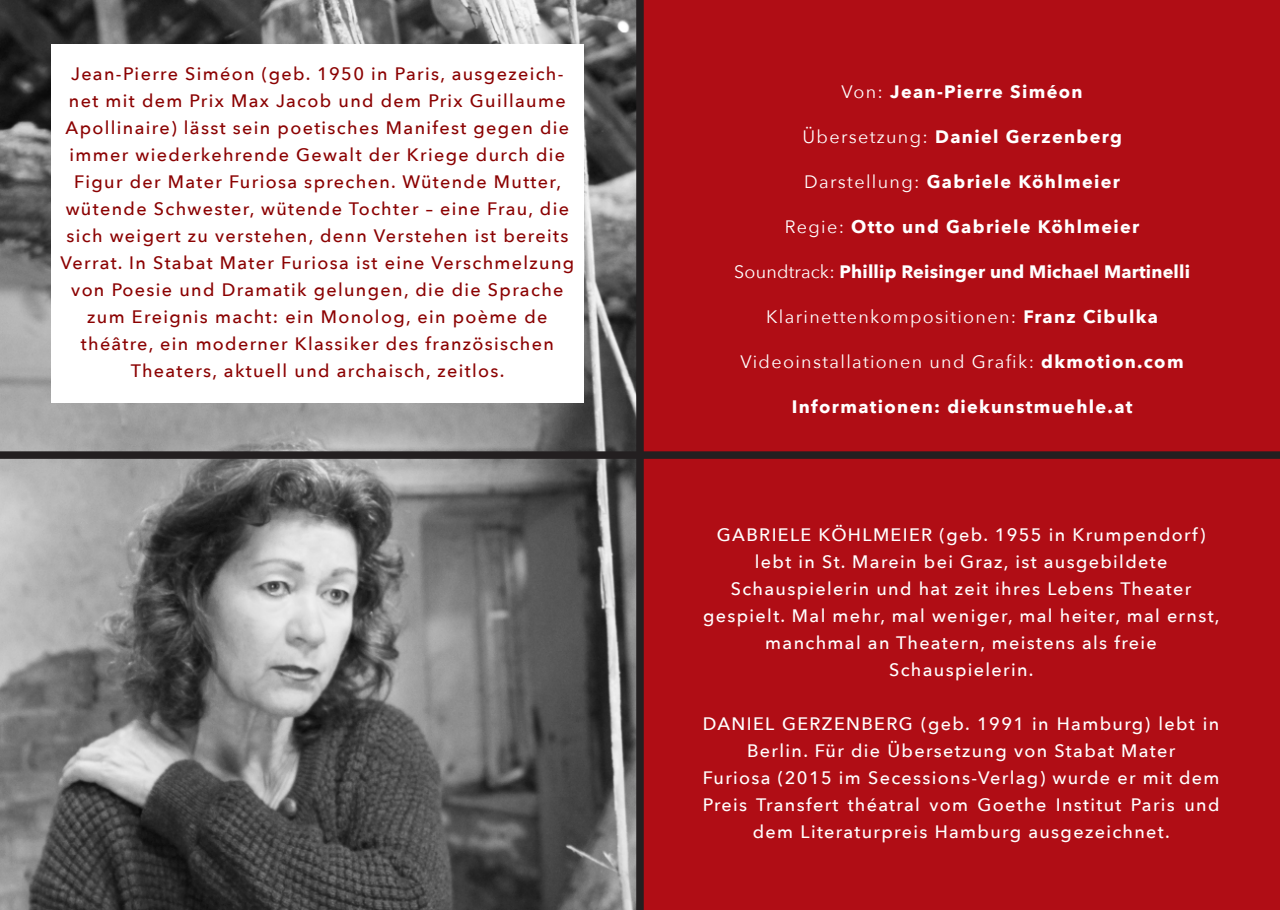
<style>
.page{position:relative;width:1280px;height:910px;background:#fff}
.page>*{position:absolute;margin:0;border:0;box-sizing:border-box;transform-origin:0 0}
.t1{font:500 18px/27px "Avenir Next";letter-spacing:.075em;color:#8b0202;text-align:center}
.t2{font:500 18px/27px "Avenir Next";letter-spacing:.075em;color:#fff;text-align:center}
.t3{font:700 18px "Avenir Next";letter-spacing:.075em;color:#fff}
.t4{font:18px "Avenir Next";letter-spacing:.075em;color:#fff}
.t5{font:700 18px "Avenir Next";letter-spacing:.01em;color:#fff}
.s1{font-weight:400}
.s2{font-weight:700}
</style>
<div class="page">
<div style="left:644px;top:0;width:636px;height:910px;background:#b00d15"></div>
<img style="left:0;top:0;width:636px;height:910px">
<div style="left:52px;top:45px;width:532px;height:358px;background:#fff"></div>
<div style="left:636px;top:0;width:8px;height:910px;background:#231f20"></div>
<div style="left:0;top:451px;width:1280px;height:8px;background:#231f20"></div>
<p class="t1" style="left:60px;top:60px;width:515px">Jean-Pierre Siméon (geb. 1950 in Paris, ausgezeich&shy;net mit dem Prix Max Jacob und dem Prix Guillaume Apollinaire) lässt sein poetisches Manifest gegen die immer wiederkehrende Gewalt der Kriege durch die Figur der Mater Furiosa sprechen. Wütende Mutter, wütende Schwester, wütende Tochter – eine Frau, die sich weigert zu verstehen, denn Verstehen ist bereits Verrat. In Stabat Mater Furiosa ist eine Verschmelzung von Poesie und Dramatik gelungen, die die Sprache zum Ereignis macht: ein Monolog, ein poème de théâtre, ein moderner Klassiker des französischen Theaters, aktuell und archaisch, zeitlos.</p>
<p class="t3" style="left:842px;top:76px;width:242px"><span class="s1">Von:</span> Jean-Pierre Siméon</p>
<p class="t3" style="left:802px;top:121px;width:321px"><span class="s1">Übersetzung:</span> Daniel Gerzenberg</p>
<p class="t3" style="left:804px;top:166px;width:317px"><span class="s1">Darstellung:</span> Gabriele Köhlmeier</p>
<p class="t3" style="left:785px;top:211px;width:356px"><span class="s1">Regie:</span> Otto und Gabriele Köhlmeier</p>
<p class="t5" style="left:734px;top:256px;width:457px"><span class="s1">Soundtrack:</span> Phillip Reisinger und Michael Martinelli</p>
<p class="t4" style="left:766px;top:301px;width:393px">Klarinettenkompositionen: <span class="s2">Franz Cibulka</span></p>
<p class="t4" style="left:740px;top:346px;width:445px">Videoinstallationen und Grafik: <span class="s2">dkmotion.com</span></p>
<p class="t3" style="left:792px;top:391px;width:342px">Informationen: diekunstmuehle.at</p>
<p class="t2" style="left:717px;top:521px;width:490px">GABRIELE KÖHLMEIER (geb. 1955 in Krumpendorf) lebt in St. Marein bei Graz, ist ausgebildete</p>
<p class="t2" style="left:731px;top:575px;width:462px">Schauspielerin und hat zeit ihres Lebens Theater</p>
<p class="t2" style="left:703px;top:602px;width:518px">gespielt. Mal mehr, mal weniger, mal heiter, mal ernst, manchmal an Theatern, meistens als freie</p>
<p class="t2" style="left:889px;top:656px;width:146px">Schauspielerin.</p>
<p class="t2" style="left:703px;top:710px;width:518px">DANIEL GERZENBERG (geb. 1991 in Hamburg) lebt in<br>Berlin. Für die Übersetzung von Stabat Mater</p>
<p class="t2" style="left:703px;top:764px;width:518px">Furiosa (2015 im Secessions-Verlag) wurde er mit dem<br>Preis Transfert théatral vom Goethe Institut Paris und dem Literaturpreis Hamburg ausgezeichnet.</p>
</div>
